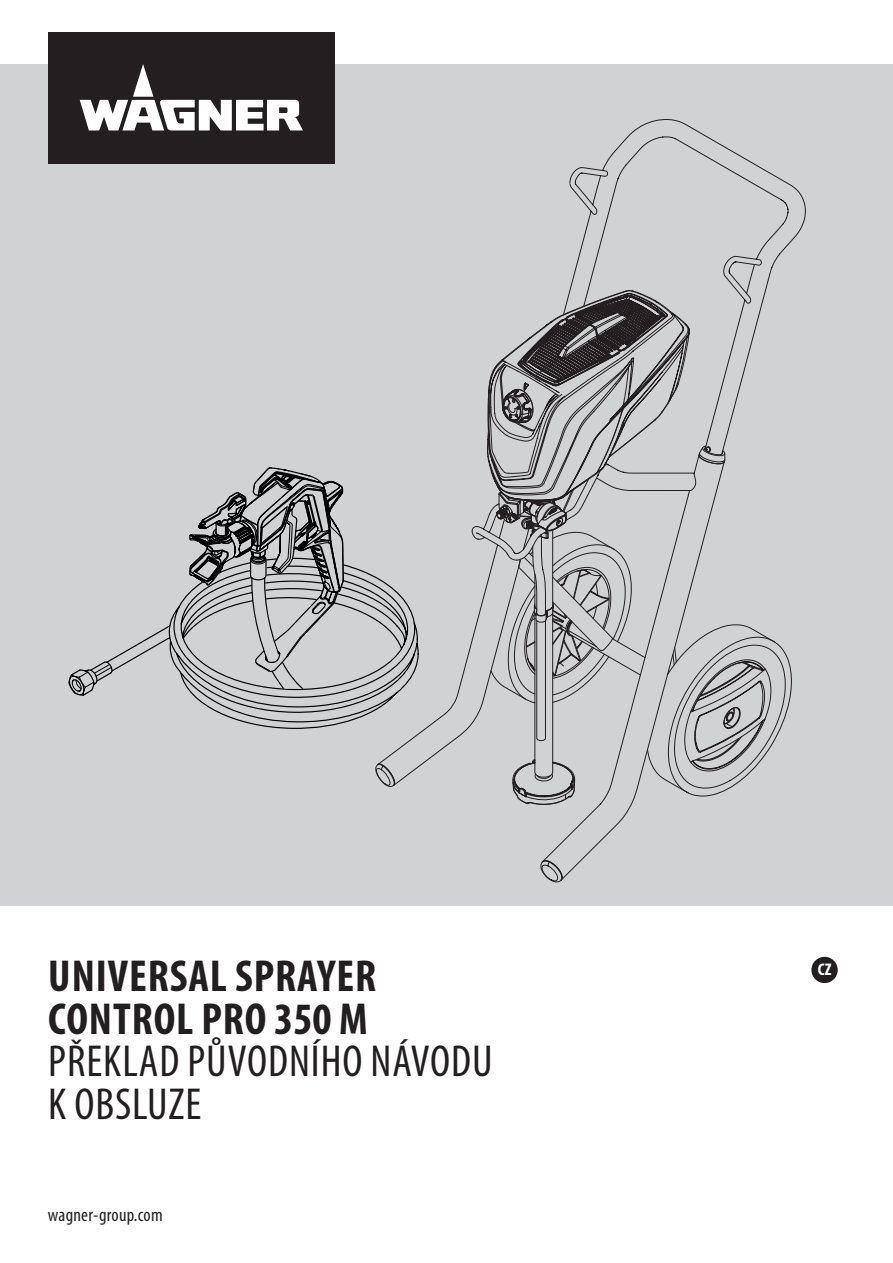
<style>
.page{position:relative;width:893px;height:1263px;background:#fff}
.page>*{position:absolute;margin:0;border:0;box-sizing:border-box;transform-origin:0 0}
.t1{font:700 condensed 45px/42.9px "Myriad Pro";letter-spacing:.02em;color:#231f20}
.t2{font:condensed 45px/42.9px "Myriad Pro";letter-spacing:.02em;color:#231f20}
.t3{font:condensed 18.75px "Myriad Pro";letter-spacing:.015em;color:#231f20}
.t4{font:700 condensed 16.8px "Myriad Pro";color:#fff}
</style>
<div class="page">
<div style="left:0;top:64px;width:893px;height:842px;background:#d1d2d4"></div>
<div style="left:48px;top:32px;width:287px;height:132px;background:#231f20"></div>
<svg style="left:80px;top:64px;width:223px;height:66px"></svg>
<div style="left:811px;top:957px;width:27px;height:26px;background:#231f20;border-radius:50%"></div>
<svg style="left:569px;top:119px;width:237px;height:144px"></svg>
<svg style="left:375px;top:263px;width:417px;height:619px"></svg>
<svg style="left:108px;top:556px;width:311px;height:173px"></svg>
<svg style="left:68px;top:661px;width:44px;height:36px"></svg>
<svg style="left:188px;top:467px;width:167px;height:222px"></svg>
<p class="t1" style="left:48px;top:953px;width:330px">UNIVERSAL SPRAYER<br>CONTROL PRO 350 M</p>
<p class="t2" style="left:48px;top:1039px;width:446px">PŘEKLAD PŮVODNÍHO NÁVODU<br>K OBSLUZE</p>
<p class="t3" style="left:48px;top:1203px;width:116px">wagner-group.com</p>
<p class="t4" style="left:818px;top:958px;width:15px">CZ</p>
</div>
